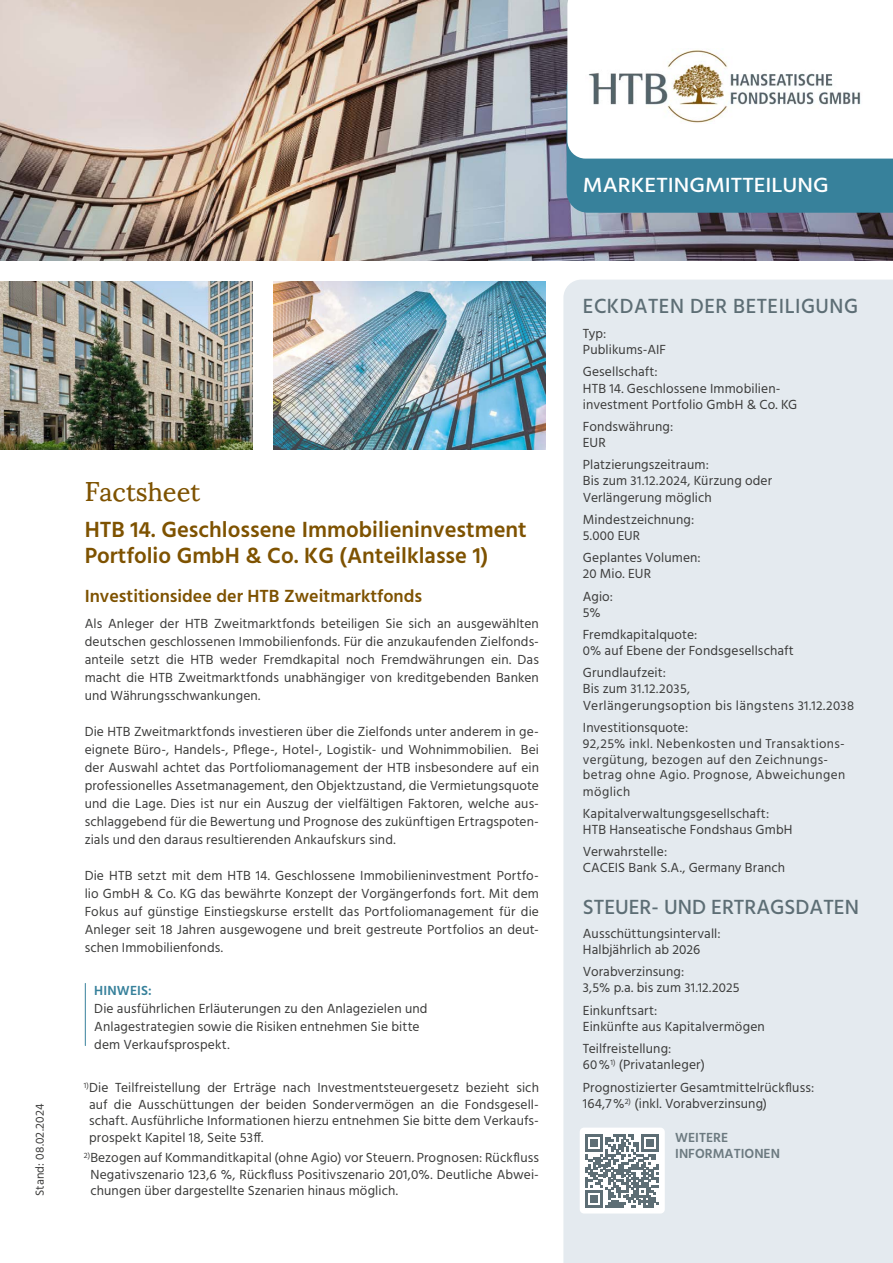
<style>
.page{position:relative;width:893px;height:1263px;background:#fff}
.page>*{position:absolute;margin:0;border:0;box-sizing:border-box;transform-origin:0 0}
.t1{font:27px "Sumana";color:#7e5200}
.t2{font:600 22.5px/25.5px "Hind";color:#7e5200}
.t3{font:500 21px "Hind";letter-spacing:.025em;color:#5d6e75}
.t4{font:500 21px "Hind";color:#5d6e75}
.t5{font:500 21px "Hind";color:#fff;scale:1.09 1}
.t6{font:600 18px "Hind";color:#7e5200}
.t7{font:13.5px/18px "Hind";letter-spacing:.01em;color:#3c3c3b}
.t8{font:600 13.5px/16.2px "Hind";color:#6c7a80}
.t9{font:600 13.5px "Hind";letter-spacing:.01em;color:#37819b}
.t10{font:13.2px/15.9px "Hind";letter-spacing:.03em;color:#3c3c3b}
.t11{font:12px "Hind";letter-spacing:.01em;color:#3c3c3b}
.s1{font-size:13.2px}
.s2{font-size:13.5px}
</style>
<div class="page">
<img style="left:0;top:0;width:893px;height:260px">
<img style="left:0;top:282px;width:253px;height:167px">
<img style="left:274px;top:282px;width:272px;height:167px">
<div style="left:563px;top:280px;width:330px;height:983px;background:#e4eaef"></div>
<div style="left:567px;top:159px;width:326px;height:54px;background:#37819b"></div>
<div style="left:580px;top:1127px;width:85px;height:86px;background:#fff;border-radius:4px"></div>
<svg style="left:585px;top:1134px;width:74px;height:73px"></svg>
<svg style="left:567px;top:0;width:326px;height:159px"></svg>
<img style="left:585px;top:48px;width:279px;height:75px">
<hr style="left:85px;top:983px;width:1px;height:62px;background:#37819b">
<p class="t11" style="left:32px;top:1196px;width:94px;rotate:-90deg">Stand: 08.02.2024</p>
<h1 class="t1" style="left:85px;top:475px;width:117px">Factsheet</h1>
<h2 class="t2" style="left:85px;top:518px;width:444px">HTB 14. Geschlossene Immobilieninvestment<br>Portfolio GmbH &amp; Co. KG (Anteilklasse 1)</h2>
<h3 class="t6" style="left:85px;top:583px;width:339px">Investitionsidee der HTB Zweitmarktfonds</h3>
<p class="t7" style="left:85px;top:615px;width:456px;text-align:justify">Als Anleger der HTB Zweitmarktfonds beteiligen Sie sich an ausgewählten deutschen geschlossenen Immobilienfonds. Für die anzukaufenden Zielfonds&shy;anteile setzt die HTB weder Fremdkapital noch Fremdwährungen ein. Das macht die HTB Zweitmarktfonds unabhängiger von kreditgebenden Banken und Währungsschwankungen.</p>
<p class="t7" style="left:85px;top:723px;width:456px;text-align:justify">Die HTB Zweitmarktfonds investieren über die Zielfonds unter anderem in ge&shy;eignete Büro-, Handels-, Pflege-, Hotel-, Logistik- und Wohnimmobilien. Bei der Auswahl achtet das Portfoliomanagement der HTB insbesondere auf ein professionelles Assetmanagement, den Objektzustand, die Vermietungsquote und die Lage. Dies ist nur ein Auszug der vielfältigen Faktoren, welche aus&shy;schlaggebend für die Bewertung und Prognose des zukünftigen Ertragspoten&shy;zials und den daraus resultierenden Ankaufskurs sind.</p>
<p class="t7" style="left:85px;top:867px;width:456px;text-align:justify">Die HTB setzt mit dem HTB 14. Geschlossene Immobilieninvestment Portfo&shy;lio GmbH &amp; Co. KG das bewährte Konzept der Vorgängerfonds fort. Mit dem Fokus auf günstige Einstiegskurse erstellt das Portfoliomanagement für die Anleger seit 18 Jahren ausgewogene und breit gestreute Portfolios an deut&shy;schen Immobilienfonds.</p>
<p class="t9" style="left:94px;top:981px;width:59px">HINWEIS:</p>
<p class="t7" style="left:94px;top:1001px;width:335px">Die ausführlichen Erläuterungen zu den Anlagezielen und<br>Anlagestrategien sowie die Risiken entnehmen Sie bitte dem Verkaufsprospekt.</p>
<p class="t7" style="left:89px;top:1080px;width:451px;line-height:16.5px;text-align:justify;text-indent:-5px"><sup>1)</sup>Die Teilfreistellung der Erträge nach Investmentsteuergesetz bezieht sich auf die Ausschüttungen der beiden Sondervermögen an die Fondsgesell&shy;schaft. Ausführliche Informationen hierzu entnehmen Sie bitte dem Verkaufs&shy;prospekt Kapitel 18, Seite 53ff.</p>
<p class="t7" style="left:90px;top:1150px;width:450px;line-height:16.5px;text-align:justify;text-indent:-7px"><sup>2)</sup>Bezogen auf Kommanditkapital (ohne Agio) vor Steuern. Prognosen: Rückfluss Negativszenario 123,6 %, Rückfluss Positivszenario 201,0%. Deutliche Abwei&shy;chungen über dargestellte Szenarien hinaus möglich.</p>
<h3 class="t5" style="left:583px;top:170px;width:227px">MARKETINGMITTEILUNG</h3>
<h3 class="t3" style="left:583px;top:292px;width:277px">ECKDATEN DER BETEILIGUNG</h3>
<p class="t7" style="left:583px;top:326px;width:85px;line-height:16.2px">Typ:<br>Publikums-AIF</p>
<p class="t7" style="left:583px;top:364px;width:216px;line-height:16.2px">Gesellschaft:<br>HTB 14. Geschlossene Immobilien&shy;investment Portfolio GmbH &amp; Co. KG</p>
<p class="t7" style="left:583px;top:419px;width:92px;line-height:16.2px">Fondswährung:<br>EUR</p>
<p class="t7" style="left:583px;top:457px;width:191px;line-height:16.2px">Platzierungszeitraum:<br>Bis zum <span class="s1">31.12.2024</span>, Kürzung oder<br>Verlängerung möglich</p>
<p class="t7" style="left:583px;top:511px;width:113px">Mindestzeichnung:</p>
<p class="t10" style="left:583px;top:528px;width:59px">5.000 EUR</p>
<p class="t7" style="left:583px;top:550px;width:119px;line-height:16.2px">Geplantes Volumen:<br><span class="s1">20</span> Mio. EUR</p>
<p class="t7" style="left:583px;top:588px;width:32px">Agio:</p>
<p class="t10" style="left:583px;top:605px;width:19px">5%</p>
<p class="t7" style="left:583px;top:627px;width:212px;line-height:16.2px">Fremdkapitalquote:<br><span class="s1">0%</span> auf Ebene der Fondsgesellschaft</p>
<p class="t7" style="left:583px;top:664px;width:85px">Grundlaufzeit:</p>
<p class="t10" style="left:583px;top:682px;width:109px"><span class="s2">Bis zum</span> 31.12.2035,</p>
<p class="t7" style="left:583px;top:695px;width:273px;line-height:22.2px">Verlängerungsoption bis längstens <span class="s1">31.12.2038<br></span>Investitionsquote:</p>
<p class="t10" style="left:583px;top:736px;width:264px">92,25% inkl. Nebenkosten und Transaktions&shy;vergütung, bezogen auf den Zeichnungs&shy;betrag ohne Agio. Prognose, Abweichungen möglich</p>
<p class="t7" style="left:583px;top:806px;width:211px;line-height:16.2px">Kapitalverwaltungsgesellschaft:<br>HTB Hanseatische Fondshaus GmbH</p>
<p class="t7" style="left:583px;top:844px;width:204px;line-height:16.2px">Verwahrstelle:<br>CACEIS Bank S.A., Germany Branch</p>
<h3 class="t4" style="left:583px;top:893px;width:278px">STEUER- UND ERTRAGSDATEN</h3>
<p class="t7" style="left:583px;top:926px;width:139px;line-height:16.2px">Ausschüttungsintervall:<br>Halbjährlich ab 2026</p>
<p class="t7" style="left:583px;top:963px;width:103px">Vorabverzinsung:</p>
<p class="t10" style="left:583px;top:981px;width:158px">3,5% <span class="s2">p.a. bis zum</span> 31.12.2025</p>
<p class="t7" style="left:583px;top:1002px;width:183px;line-height:16.2px">Einkunftsart:<br>Einkünfte aus Kapitalvermögen</p>
<p class="t7" style="left:583px;top:1041px;width:123px;line-height:16.5px">Teilfreistellung:<br><span class="s1">60%</span><sup>1)</sup> (Privatanleger)</p>
<p class="t7" style="left:583px;top:1079px;width:233px;line-height:16.5px">Prognostizierter Gesamtmittelrückfluss:<br>164,7%<sup>2)</sup> (inkl. Vorabverzinsung)</p>
<p class="t8" style="left:675px;top:1130px;width:106px">WEITERE<br>INFORMATIONEN</p>
</div>
